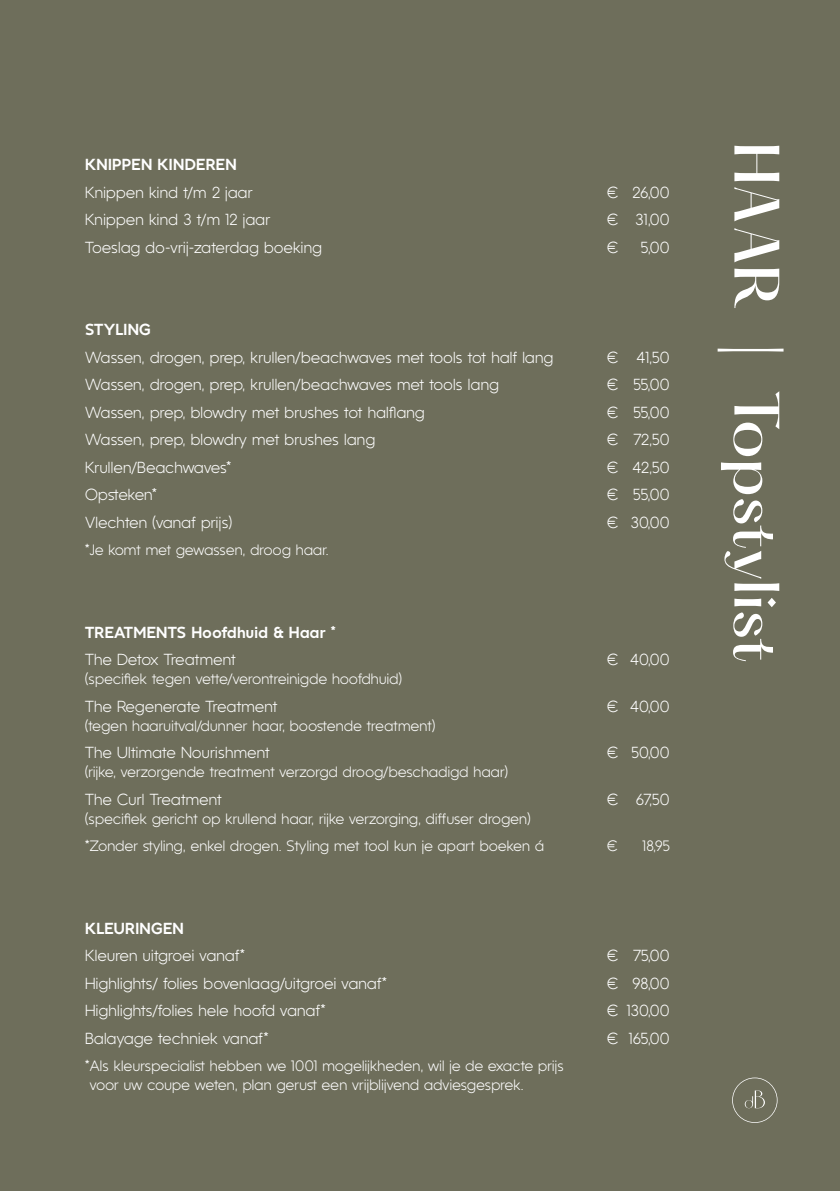
<style>
.page{position:relative;width:840px;height:1191px;background:#fff}
.page>*{position:absolute;margin:0;border:0;box-sizing:border-box;transform-origin:0 0}
.t1{font:500 56px "PP Hatton";letter-spacing:-.01em;color:#fff}
.t2{font:16px "Kontora";letter-spacing:.02em;color:#fff}
.t3{font:800 16px "Kontora";letter-spacing:.02em;color:#fff}
.t4{font:15px/27.6px "Kontora";letter-spacing:.02em;color:#fff}
</style>
<div class="page">
<div style="left:0;top:0;width:839px;height:1191px;background:#6e6e5b"></div>
<svg style="left:732px;top:1077px;width:45px;height:46px"></svg>
<p class="t3" style="left:85px;top:153px;width:153px">KNIPPEN KINDEREN</p>
<p class="t2" style="left:85px;top:182px;width:169px">Knippen kind t/m 2 jaar</p>
<p class="t2" style="left:607px;top:182px;width:64px">€ 26,00</p>
<p class="t2" style="left:85px;top:209px;width:186px">Knippen kind 3 t/m 12 jaar</p>
<p class="t2" style="left:607px;top:209px;width:64px">€ 31,00</p>
<p class="t2" style="left:85px;top:237px;width:238px">Toeslag do-vrij-zaterdag boeking</p>
<p class="t2" style="left:607px;top:237px;width:13px">€</p>
<p class="t2" style="left:640px;top:237px;width:30px">5,00</p>
<p class="t3" style="left:85px;top:318px;width:67px">STYLING</p>
<p class="t2" style="left:85px;top:347px;width:469px">Wassen, drogen, prep, krullen/beachwaves met tools tot half lang</p>
<p class="t2" style="left:607px;top:347px;width:64px">€ 41,50</p>
<p class="t2" style="left:85px;top:374px;width:415px">Wassen, drogen, prep, krullen/beachwaves met tools lang</p>
<p class="t2" style="left:607px;top:374px;width:64px">€ 55,00</p>
<p class="t2" style="left:85px;top:402px;width:341px">Wassen, prep, blowdry met brushes tot halflang</p>
<p class="t2" style="left:607px;top:402px;width:64px">€ 55,00</p>
<p class="t2" style="left:85px;top:429px;width:291px">Wassen, prep, blowdry met brushes lang</p>
<p class="t2" style="left:607px;top:429px;width:64px">€ 72,50</p>
<p class="t2" style="left:85px;top:457px;width:148px">Krullen/Beachwaves*</p>
<p class="t2" style="left:607px;top:457px;width:64px">€ 42,50</p>
<p class="t2" style="left:85px;top:484px;width:73px">Opsteken*</p>
<p class="t2" style="left:607px;top:484px;width:64px">€ 55,00</p>
<p class="t2" style="left:85px;top:512px;width:148px">Vlechten (vanaf prijs)</p>
<p class="t2" style="left:607px;top:512px;width:64px">€ 30,00</p>
<p class="t4" style="left:85px;top:536px;width:245px">*Je komt met gewassen, droog haar.</p>
<p class="t3" style="left:85px;top:621px;width:252px">TREATMENTS Hoofdhuid &amp; Haar *</p>
<p class="t2" style="left:85px;top:649px;width:152px">The Detox Treatment</p>
<p class="t2" style="left:607px;top:649px;width:64px">€ 40,00</p>
<p class="t4" style="left:85px;top:665px;width:318px">(specifiek tegen vette/verontreinigde hoofdhuid)</p>
<p class="t2" style="left:85px;top:696px;width:194px">The Regenerate Treatment</p>
<p class="t2" style="left:607px;top:696px;width:64px">€ 40,00</p>
<p class="t4" style="left:85px;top:711px;width:351px">(tegen haaruitval/dunner haar, boostende treatment)</p>
<p class="t2" style="left:85px;top:742px;width:186px">The Ultimate Nourishment</p>
<p class="t2" style="left:607px;top:742px;width:64px">€ 50,00</p>
<p class="t4" style="left:85px;top:758px;width:424px">(rijke, verzorgende treatment verzorgd droog/beschadigd haar)</p>
<p class="t2" style="left:85px;top:789px;width:138px">The Curl Treatment</p>
<p class="t2" style="left:607px;top:789px;width:64px">€ 67,50</p>
<p class="t4" style="left:85px;top:804px;width:460px">(specifiek gericht op krullend haar, rijke verzorging, diffuser drogen) *Zonder styling, enkel drogen. Styling met tool kun je apart boeken á</p>
<p class="t4" style="left:607px;top:832px;width:12px">€</p>
<p class="t4" style="left:642px;top:832px;width:29px">18,95</p>
<p class="t3" style="left:85px;top:917px;width:100px">KLEURINGEN</p>
<p class="t2" style="left:85px;top:946px;width:161px">Kleuren uitgroei vanaf*</p>
<p class="t2" style="left:607px;top:946px;width:64px">€ 75,00</p>
<p class="t2" style="left:85px;top:973px;width:303px">Highlights/ folies bovenlaag/uitgroei vanaf*</p>
<p class="t2" style="left:607px;top:973px;width:64px">€ 98,00</p>
<p class="t2" style="left:85px;top:1001px;width:242px">Highlights/folies hele hoofd vanaf*</p>
<p class="t2" style="left:607px;top:1001px;width:64px">€ 130,00</p>
<p class="t2" style="left:85px;top:1028px;width:185px">Balayage techniek vanaf*</p>
<p class="t2" style="left:607px;top:1028px;width:64px">€ 165,00</p>
<p class="t4" style="left:90px;top:1056px;width:475px;line-height:19px;text-indent:-5px">*Als kleurspecialist hebben we 1001 mogelijkheden, wil je de exacte prijs voor uw coupe weten, plan gerust een vrijblijvend adviesgesprek.</p>
<h1 class="t1" style="left:786px;top:142px;width:523px;rotate:90deg">HAAR | Topstylist</h1>
</div>
